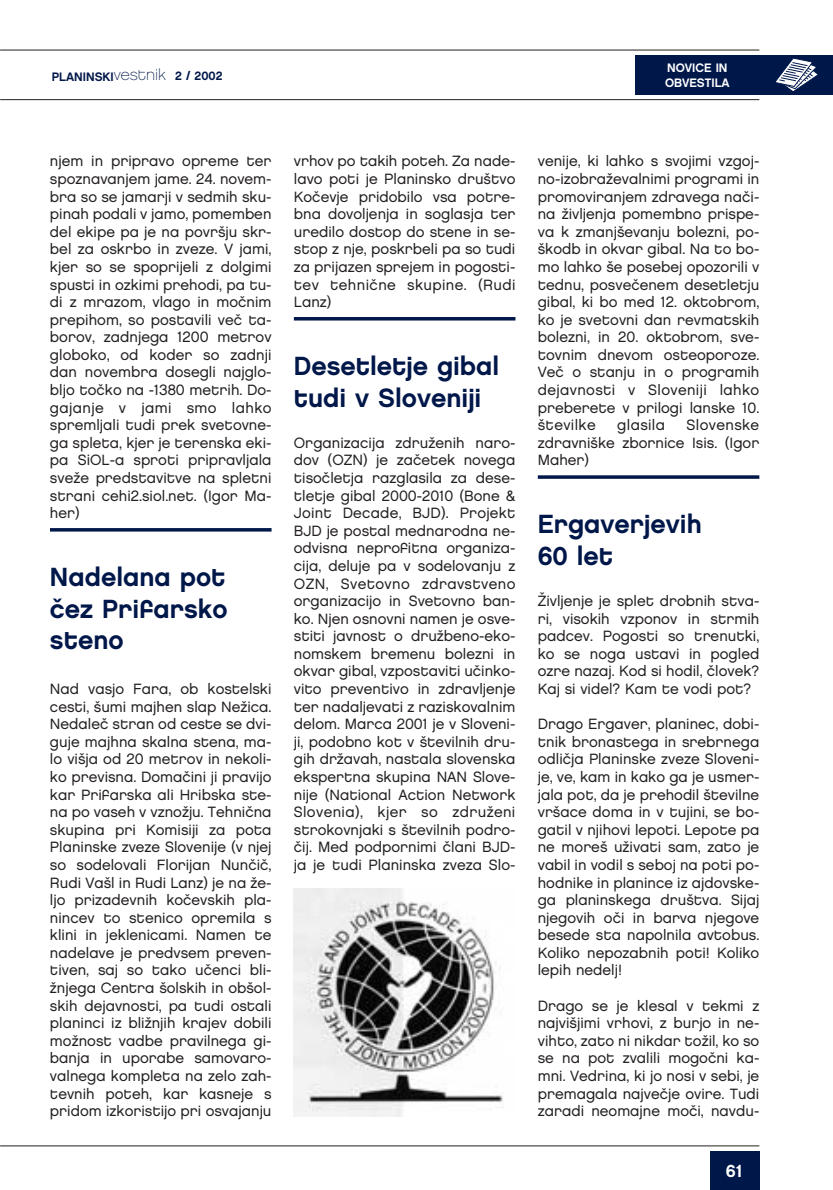
<style>
.page{position:relative;width:833px;height:1190px;background:#fff}
.page>*{position:absolute;margin:0;border:0;box-sizing:border-box;transform-origin:0 0}
.t1{font:26.25px/31.5px "Chalet EE New York Nineteen Eighty";color:#00174a}
.t2{font:17.5px "Chalet EE New York Nineteen Eighty";color:#fff}
.t3{font:14.88px/17.7px "Chalet EE London Nineteen Eighty";color:#231f20;text-align:justify}
.t4{font:14.88px "Chalet EE London Nineteen Eighty";letter-spacing:.025em;color:#231f20}
.t5{font:12.25px "Chalet EE New York Nineteen Eighty";color:#00174a}
.t6{font:12.25px/14.7px "Chalet EE New York Nineteen Eighty";color:#fff}
.s1{font-family:"Chalet EE Paris Nineteen Eighty";font-size:15.75px}
</style>
<div class="page">
<div style="left:710px;top:1151px;width:49px;height:39px;background:#00174a"></div>
<hr style="left:0;top:1145px;width:759px;height:1px;background:#231f20">
<svg style="left:50px;top:528px;width:222px;height:4px"></svg>
<svg style="left:294px;top:317px;width:221px;height:4px"></svg>
<svg style="left:538px;top:475px;width:221px;height:4px"></svg>
<hr style="left:0;top:50px;width:759px;height:1px;background:#231f20">
<hr style="left:0;top:99px;width:759px;height:1px;background:#231f20">
<div style="left:635px;top:55px;width:198px;height:40px;background:#00174a"></div>
<svg style="left:775px;top:58px;width:43px;height:33px"></svg>
<img style="left:294px;top:888px;width:209px;height:228px">
<p class="t5" style="left:52px;top:72px;width:172px">PLANINSKI<span class="s1">vestnik</span> 2 / 2002</p>
<p class="t6" style="left:665px;top:62px;width:66px">NOVICE IN<br>OBVESTILA</p>
<p class="t3" style="left:50px;top:154px;width:223px">njem in pripravo opreme ter spoznavanjem jame. 24. novem&shy;bra so se jamarji v sedmih sku&shy;pinah podali v jamo, pomemben del ekipe pa je na povr‰ju skr&shy;bel za oskrbo in zveze. V jami, kjer so se spoprijeli z dolgimi spusti in ozkimi prehodi, pa tu&shy;di z mrazom, vlago in moãnim prepihom, so postavili veã ta&shy;borov, zadnjega 1200 metrov globoko, od koder so zadnji dan novembra dosegli najglo&shy;bljo toãko na -1380 metrih. Do&shy;gajanje v jami smo lahko spremljali tudi prek svetovne&shy;ga spleta, kjer je terenska eki&shy;pa SiOL-a sproti pripravljala sveÏe predstavitve na spletni strani cehi2.siol.net. (Igor Ma&shy;her)</p>
<h1 class="t1" style="left:50px;top:564px;width:179px;text-align:justify">Nadelana pot ãez Prifarsko steno</h1>
<p class="t3" style="left:50px;top:682px;width:223px">Nad vasjo Fara, ob kostelski cesti, ‰umi majhen slap NeÏica.<br>Nedaleã stran od ceste se dvi&shy;guje majhna skalna stena, ma&shy;lo vi‰ja od 20 metrov in nekoli&shy;ko previsna. Domaãini ji pravijo kar Prifarska ali Hribska ste&shy;na po vaseh v vznoÏju. Tehniãna skupina pri Komisiji za pota Planinske zveze Slovenije (v njej so sodelovali Florijan Nunãiã, Rudi Va‰l in Rudi Lanz) je na Ïe&shy;ljo prizadevnih koãevskih pla&shy;nincev to stenico opremila s klini in jeklenicami. Namen te nadelave je predvsem preven&shy;tiven, saj so tako uãenci bli-Ïnjega Centra ‰olskih in ob‰ol&shy;skih dejavnosti, pa tudi ostali planinci iz bliÏnjih krajev dobili moÏnost vadbe pravilnega gi&shy;banja in uporabe samovaro&shy;valnega kompleta na zelo zah&shy;tevnih poteh, kar kasneje s pridom izkoristijo pri osvajanju</p>
<p class="t3" style="left:294px;top:154px;width:223px">vrhov po takih poteh. Za nade&shy;lavo poti je Planinsko dru‰tvo Koãevje pridobilo vsa potre&shy;bna dovoljenja in soglasja ter uredilo dostop do stene in se&shy;stop z nje, poskrbeli pa so tudi za prijazen sprejem in pogosti&shy;tev tehniãne skupine. (Rudi Lanz)</p>
<h1 class="t1" style="left:294px;top:353px;width:207px">Desetletje gibal tudi v Sloveniji</h1>
<p class="t3" style="left:294px;top:435px;width:223px">Organizacija zdruÏenih naro&shy;dov (OZN) je zaãetek novega tisoãletja razglasila za dese&shy;tletje gibal 2000-2010 (Bone &amp; Joint Decade, BJD). Projekt BJD je postal mednarodna ne&shy;odvisna neprofitna organiza&shy;cija, deluje pa v sodelovanju z OZN, Svetovno zdravstveno organizacijo in Svetovno ban&shy;ko. Njen osnovni namen je osve&shy;stiti javnost o druÏbeno-eko&shy;nomskem bremenu bolezni in okvar gibal, vzpostaviti uãinko&shy;vito preventivo in zdravljenje ter nadaljevati z raziskovalnim delom. Marca 2001 je v Sloveni&shy;ji, podobno kot v ‰tevilnih dru&shy;gih drÏavah, nastala slovenska ekspertna skupina NAN Slove&shy;nije (National Action Network Slovenia), kjer so zdruÏeni strokovnjaki s ‰tevilnih podro&shy;ãij. Med podpornimi ãlani BJD&shy;ja je tudi Planinska zveza Slo-</p>
<p class="t3" style="left:538px;top:154px;width:223px">venije, ki lahko s svojimi vzgoj&shy;no-izobraÏevalnimi programi in promoviranjem zdravega naãi&shy;na Ïivljenja pomembno prispe&shy;va k zmanj‰evanju bolezni, po-‰kodb in okvar gibal. Na to bo&shy;mo lahko ‰e posebej opozorili v tednu, posveãenem desetletju gibal, ki bo med 12. oktobrom, ko je svetovni dan revmatskih bolezni, in 20. oktobrom, sve&shy;tovnim dnevom osteoporoze.<br>Veã o stanju in o programih dejavnosti v Sloveniji lahko preberete v prilogi lanske 10. ‰tevilke</p>
<p class="t3" style="left:538px;top:418px;width:223px;text-indent:149px">Slovenske zdravni‰ke zbornice Isis. (Igor Maher)</p>
<p class="t4" style="left:617px;top:419px;width:49px">glasila</p>
<h1 class="t1" style="left:538px;top:511px;width:166px">Ergaverjevih<br>60 let</h1>
<p class="t3" style="left:538px;top:594px;width:223px">Îivljenje je splet drobnih stva&shy;ri, visokih vzponov in strmih padcev. Pogosti so trenutki, ko se noga ustavi in pogled ozre nazaj. Kod si hodil, ãlovek?<br>Kaj si videl? Kam te vodi pot?</p>
<p class="t3" style="left:538px;top:717px;width:223px">Drago Ergaver, planinec, dobi&shy;tnik bronastega in srebrnega odliãja Planinske zveze Sloveni&shy;je, ve, kam in kako ga je usmer&shy;jala pot, da je prehodil ‰tevilne vr‰ace doma in v tujini, se bo&shy;gatil v njihovi lepoti. Lepote pa ne more‰ uÏivati sam, zato je vabil in vodil s seboj na poti po&shy;hodnike in planince iz ajdovske&shy;ga planinskega dru‰tva. Sijaj njegovih oãi in barva njegove besede sta napolnila avtobus.<br>Koliko nepozabnih poti! Koliko lepih nedelj!</p>
<p class="t3" style="left:538px;top:998px;width:223px">Drago se je klesal v tekmi z najvi‰jimi vrhovi, z burjo in ne&shy;vihto, zato ni nikdar toÏil, ko so se na pot zvalili mogoãni ka&shy;mni. Vedrina, ki jo nosi v sebi, je premagala najveãje ovire. Tudi zaradi neomajne moãi, navdu-</p>
<p class="t2" style="left:726px;top:1164px;width:19px">61</p>
</div>
